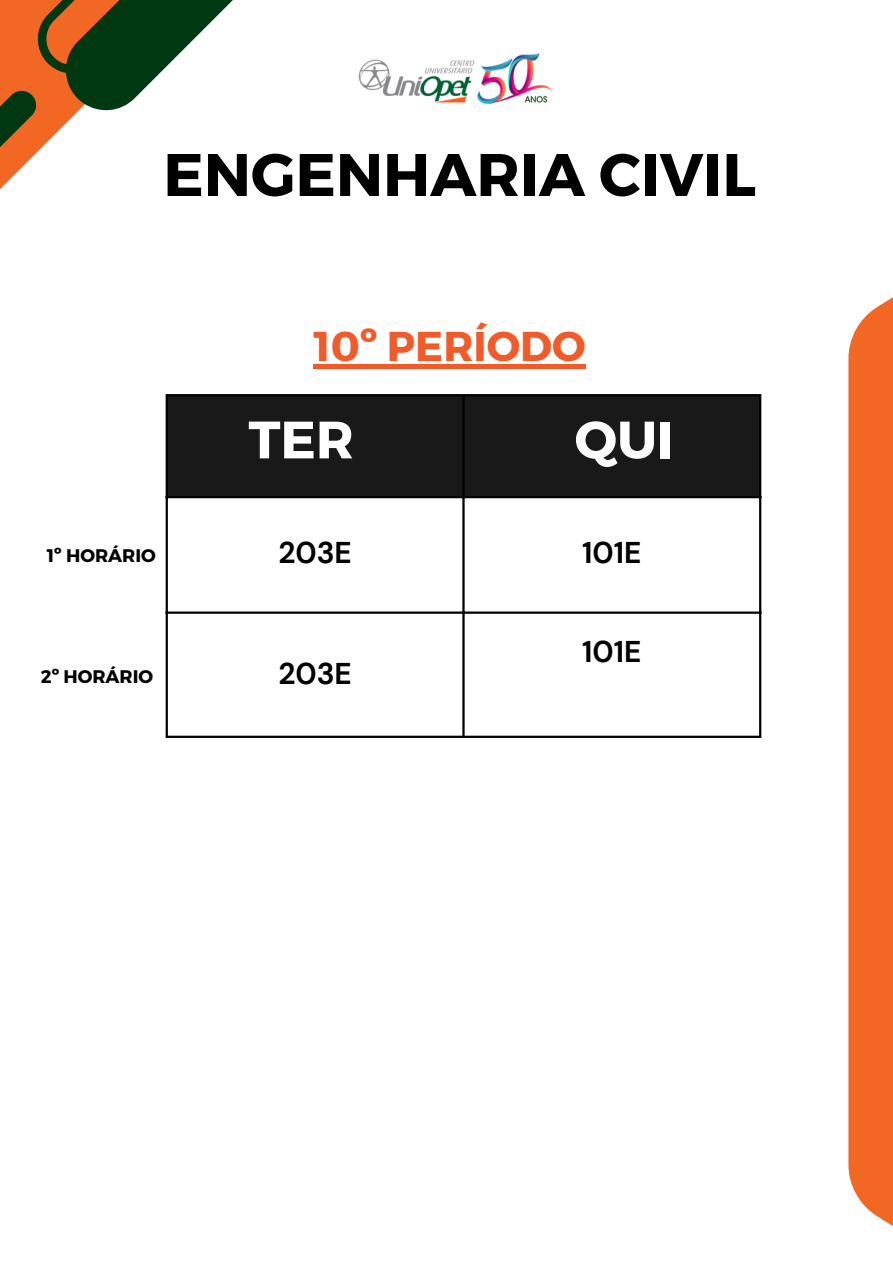
<style>
.page{position:relative;width:893px;height:1264px;background:#fff}
.page>*{position:absolute;margin:0;border:0;box-sizing:border-box;transform-origin:0 0}
.t1{font:700 60px "Montserrat";color:#000}
.t2{font:700 52.5px "Montserrat";color:#fff}
.t3{font:700 41.7px "Montserrat";color:#f15a29}
.t4{font:700 30px "DM Sans";color:#000}
.t5{font:700 18.15px "Montserrat";color:#000}
</style>
<div class="page">
<div style="left:168px;top:396px;width:591px;height:100px;background:#191919"></div>
<hr style="left:166px;top:396px;width:2px;height:339px;background:#000">
<hr style="left:462px;top:396px;width:2px;height:339px;background:#000">
<hr style="left:759px;top:396px;width:2px;height:339px;background:#000">
<hr style="left:166px;top:394px;width:595px;height:2px;background:#000">
<hr style="left:166px;top:496px;width:595px;height:2px;background:#000">
<hr style="left:166px;top:611px;width:595px;height:2px;background:#000">
<hr style="left:166px;top:735px;width:595px;height:3px;background:#000">
<hr style="left:313px;top:364px;width:272px;height:4px;background:#f15a29">
<svg style="left:0;top:0;width:233px;height:189px"></svg>
<div style="left:848px;top:243px;width:44px;height:1019px;background:#f36725"></div>
<img style="left:358px;top:53px;width:195px;height:52px">
<p class="t1" style="left:163px;top:136px;width:594px">ENGENHARIA CIVIL</p>
<p class="t5" style="left:47px;top:544px;width:111px">1º HORÁRIO</p>
<p class="t5" style="left:41px;top:665px;width:114px">2º HORÁRIO</p>
<p class="t3" style="left:313px;top:319px;width:274px">10º PERÍODO</p>
<p class="t2" style="left:248px;top:405px;width:107px">TER</p>
<p class="t2" style="left:574px;top:405px;width:100px">QUI</p>
<p class="t4" style="left:278px;top:533px;width:75px">203E</p>
<p class="t4" style="left:582px;top:533px;width:61px">101E</p>
<p class="t4" style="left:278px;top:653px;width:75px">203E</p>
<p class="t4" style="left:582px;top:632px;width:61px">101E</p>
</div>
